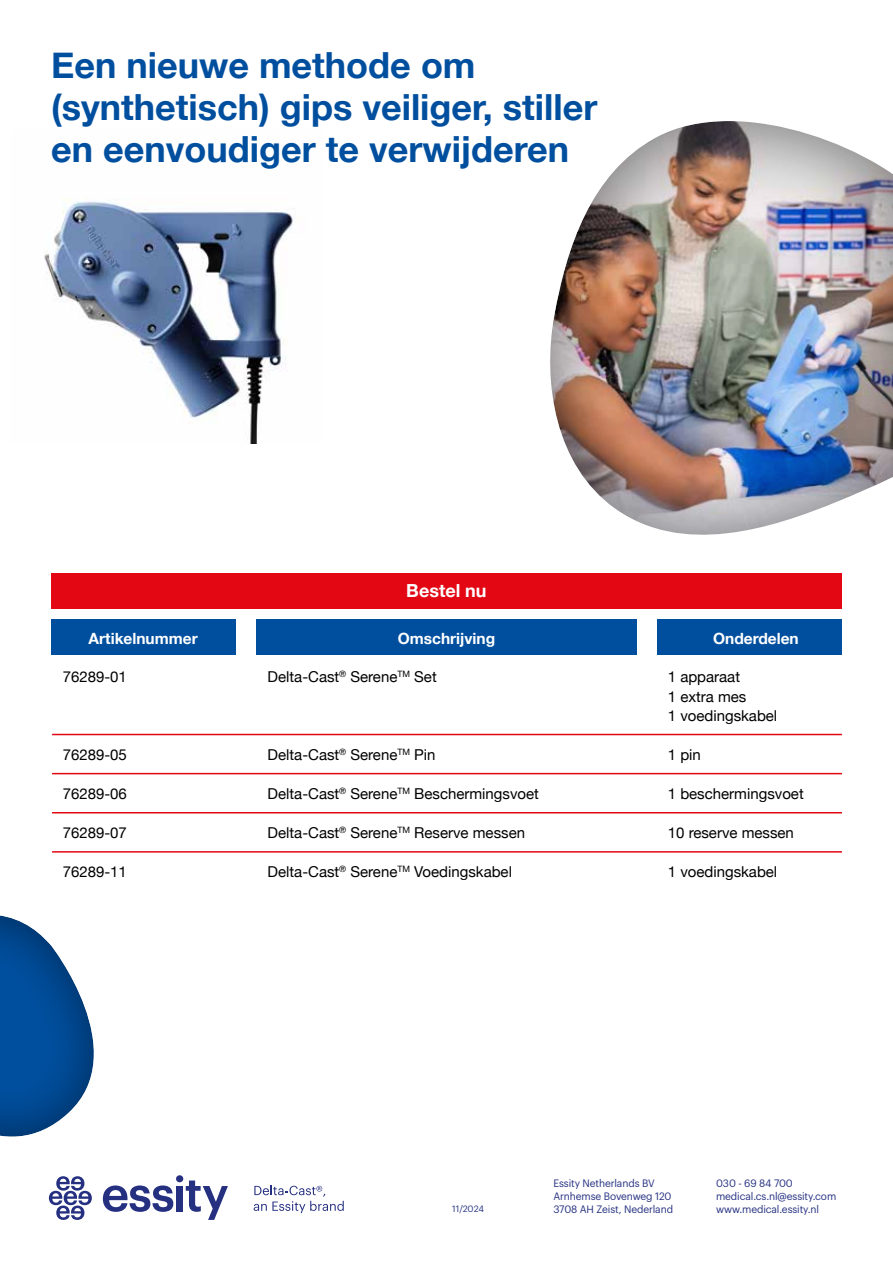
<style>
.page{position:relative;width:893px;height:1263px;background:#fff}
.page>*{position:absolute;margin:0;border:0;box-sizing:border-box;transform-origin:0 0}
.t1{font:700 36px/42px "Helvetica Neue";color:#004f9f}
.t2{font:700 18px "Helvetica Neue";color:#fff}
.t3{font:700 15.45px "Helvetica Neue";color:#fff}
.t4{font:15px/19.5px "Helvetica Neue";color:#000}
.t5{font:10.5px/12.6px "Graphik";letter-spacing:-.01em;color:#253081}
.t6{font:9px "Graphik";color:#283583}
</style>
<div class="page">
<img style="left:44px;top:198px;width:251px;height:245px">
<svg style="left:0;top:915px;width:94px;height:222px"></svg>
<img style="left:550px;top:121px;width:343px;height:414px">
<div style="left:177px;top:1186px;width:6px;height:25px;background:#253081"></div>
<div style="left:176px;top:1175px;width:7px;height:7px;background:#253081;border-radius:50%"></div>
<svg style="left:186px;top:1180px;width:42px;height:40px"></svg>
<svg style="left:103px;top:1185px;width:70px;height:27px"></svg>
<svg style="left:49px;top:1176px;width:43px;height:44px"></svg>
<svg style="left:254px;top:1185px;width:90px;height:28px"></svg>
<div style="left:51px;top:573px;width:791px;height:35px;background:#e30613"></div>
<div style="left:51px;top:620px;width:184px;height:35px;background:#004f9f"></div>
<div style="left:256px;top:620px;width:381px;height:35px;background:#004f9f"></div>
<div style="left:658px;top:620px;width:184px;height:35px;background:#004f9f"></div>
<hr style="left:52px;top:734px;width:790px;height:1px;background:#e30613">
<hr style="left:52px;top:773px;width:790px;height:1px;background:#e30613">
<hr style="left:52px;top:812px;width:790px;height:1px;background:#e30613">
<hr style="left:52px;top:851px;width:790px;height:2px;background:#e30613">
<h1 class="t1" style="left:51px;top:45px;width:548px">Een nieuwe methode om (synthetisch) gips veiliger, stiller en eenvoudiger te verwijderen</h1>
<p class="t2" style="left:406px;top:576px;width:82px">Bestel nu</p>
<p class="t3" style="left:89px;top:626px;width:111px">Artikelnummer</p>
<p class="t3" style="left:398px;top:626px;width:99px">Omschrijving</p>
<p class="t3" style="left:713px;top:626px;width:87px">Onderdelen</p>
<p class="t4" style="left:63px;top:668px;width:66px">76289-01</p>
<p class="t4" style="left:63px;top:746px;width:66px">76289-05</p>
<p class="t4" style="left:63px;top:785px;width:66px">76289-06</p>
<p class="t4" style="left:63px;top:824px;width:66px">76289-07</p>
<p class="t4" style="left:63px;top:863px;width:66px">76289-11</p>
<p class="t4" style="left:268px;top:668px;width:171px">Delta-Cast<sup>®</sup> Serene<sup>TM</sup> Set</p>
<p class="t4" style="left:268px;top:746px;width:169px">Delta-Cast<sup>®</sup> Serene<sup>TM</sup> Pin</p>
<p class="t4" style="left:268px;top:785px;width:273px">Delta-Cast<sup>®</sup> Serene<sup>TM</sup> Beschermingsvoet</p>
<p class="t4" style="left:268px;top:824px;width:259px">Delta-Cast<sup>®</sup> Serene<sup>TM</sup> Reserve messen</p>
<p class="t4" style="left:268px;top:863px;width:246px">Delta-Cast<sup>®</sup> Serene<sup>TM</sup> Voedingskabel</p>
<p class="t4" style="left:668px;top:668px;width:111px">1 apparaat<br>1 extra mes<br>1 voedingskabel</p>
<p class="t4" style="left:668px;top:746px;width:35px">1 pin</p>
<p class="t4" style="left:668px;top:785px;width:137px">1 beschermingsvoet</p>
<p class="t4" style="left:668px;top:824px;width:128px">10 reserve messen</p>
<p class="t4" style="left:668px;top:863px;width:111px">1 voedingskabel</p>
<p class="t6" style="left:452px;top:1202px;width:33px">11/2024</p>
<p class="t5" style="left:553px;top:1176px;width:121px">Essity Netherlands BV<br>Arnhemse Bovenweg 120<br>3708 AH Zeist, Nederland</p>
<p class="t5" style="left:716px;top:1176px;width:122px">030 - 69 84 700 medical.cs.nl@essity.com www.medical.essity.nl</p>
</div>
